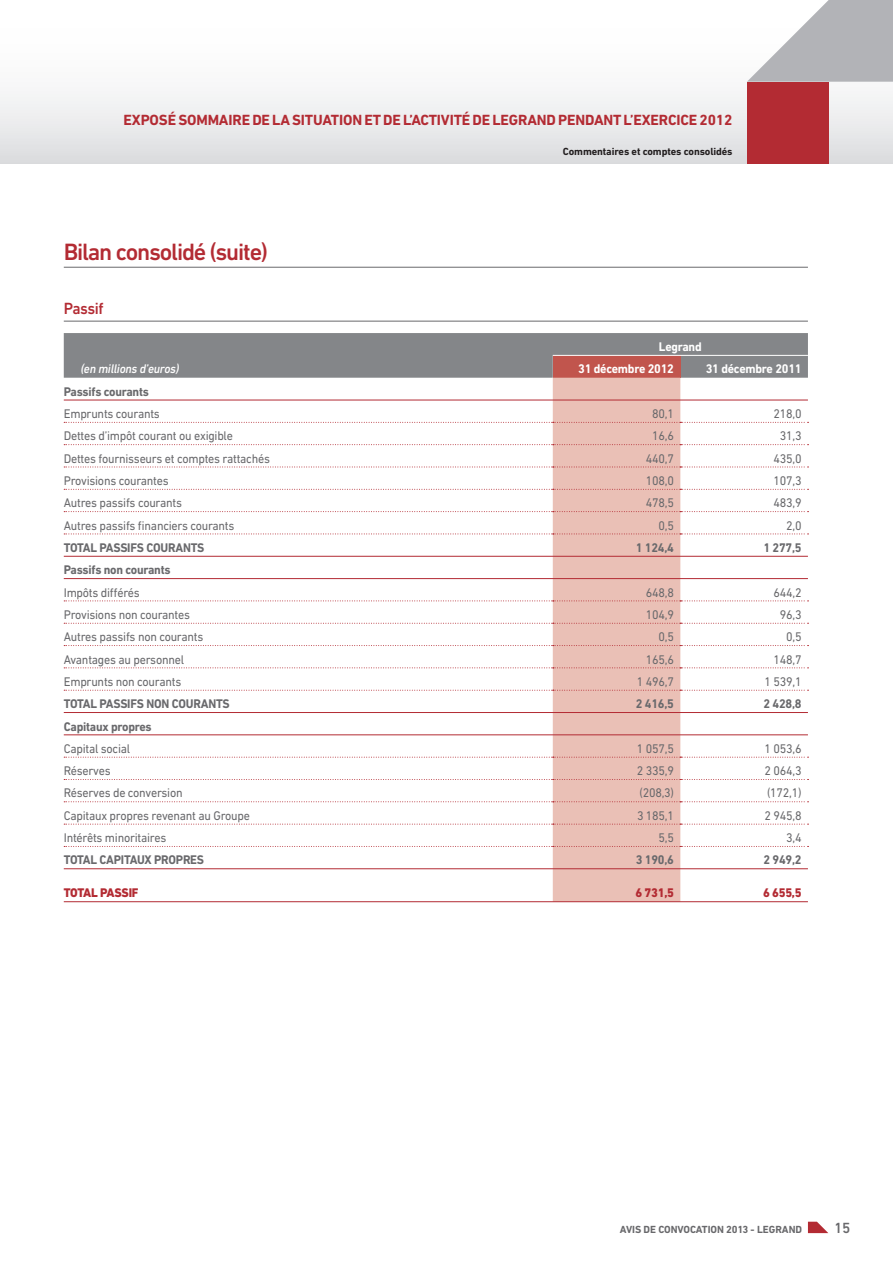
<style>
.page{position:relative;width:893px;height:1263px;background:#fff}
.page>*{position:absolute;margin:0;border:0;box-sizing:border-box;transform-origin:0 0}
.t1{font:500 24px "DIN Next LT Pro";letter-spacing:-.05em;color:#b32b33}
.t2{font:500 16.5px "DIN Next LT Pro";letter-spacing:-.03em;color:#b32b33;scale:.95 1}
.t3{font:700 15px "DIN Next LT Pro";letter-spacing:-.01em;color:#b32b33}
.t4{font:500 15px "DIN Next LT Pro";color:#69696c}
.t5{font:12.75px "DIN Next LT Pro";letter-spacing:-.02em;color:#69696c;scale:.95 1}
.t6{font:700 12.75px "DIN Next LT Pro";letter-spacing:-.02em;color:#69696c;scale:.95 1}
.t7{font:700 12.75px/22.4px "DIN Next LT Pro";letter-spacing:-.02em;color:#fff;scale:.95 1}
.t8{font:800 12.75px "DIN Next LT Pro";letter-spacing:-.02em;color:#b32b33;scale:.95 1}
.t9{font:italic 500 12.75px "DIN Next LT Pro";letter-spacing:-.02em;color:#fff;scale:.95 1}
.t10{font:700 10.5px "DIN Next LT Pro";letter-spacing:-.01em;color:#231f20}
.t11{font:700 10.5px "DIN Next LT Pro";letter-spacing:-.01em;color:#69696c}
</style>
<div class="page">
<svg style="left:808px;top:1222px;width:20px;height:11px"></svg>
<div style="left:0;top:0;width:893px;height:163px;background:linear-gradient(to bottom,#fff,#e2e3e5)"></div>
<div style="left:747px;top:82px;width:82px;height:81px;background:#b32b33"></div>
<svg style="left:747px;top:0;width:146px;height:82px"></svg>
<hr style="left:64px;top:267px;width:744px;height:1px;background:#69696c">
<hr style="left:64px;top:321px;width:744px;height:1px;background:#69696c">
<div style="left:64px;top:333px;width:744px;height:45px;background:#848689"></div>
<div style="left:553px;top:355px;width:127px;height:23px;background:#c1554d"></div>
<div style="left:553px;top:378px;width:127px;height:523px;background:#eac0b6"></div>
<hr style="left:553px;top:355px;width:255px;height:1px;background:#fff">
<hr style="left:64px;top:400px;width:744px;height:1px;background:#b32b33">
<hr style="left:64px;top:578px;width:744px;height:1px;background:#b32b33">
<hr style="left:64px;top:734px;width:744px;height:1px;background:#b32b33">
<svg style="left:64px;top:422px;width:744px;height:1px"></svg>
<svg style="left:64px;top:444px;width:744px;height:1px"></svg>
<svg style="left:64px;top:467px;width:744px;height:1px"></svg>
<svg style="left:64px;top:489px;width:744px;height:1px"></svg>
<svg style="left:64px;top:511px;width:744px;height:1px"></svg>
<svg style="left:64px;top:534px;width:744px;height:1px"></svg>
<svg style="left:64px;top:600px;width:744px;height:1px"></svg>
<svg style="left:64px;top:623px;width:744px;height:1px"></svg>
<svg style="left:64px;top:645px;width:744px;height:1px"></svg>
<svg style="left:64px;top:667px;width:744px;height:1px"></svg>
<svg style="left:64px;top:690px;width:744px;height:1px"></svg>
<svg style="left:64px;top:757px;width:744px;height:1px"></svg>
<svg style="left:64px;top:779px;width:744px;height:1px"></svg>
<svg style="left:64px;top:801px;width:744px;height:1px"></svg>
<svg style="left:64px;top:824px;width:744px;height:1px"></svg>
<svg style="left:64px;top:846px;width:744px;height:1px"></svg>
<hr style="left:64px;top:556px;width:744px;height:1px;background:#b32b33">
<hr style="left:64px;top:712px;width:744px;height:1px;background:#b32b33">
<hr style="left:64px;top:868px;width:744px;height:1px;background:#b32b33">
<hr style="left:64px;top:901px;width:744px;height:1px;background:#b32b33">
<p class="t3" style="left:124px;top:114px;width:610px">EXPOSÉ SOMMAIRE DE LA SITUATION ET DE L’ACTIVITÉ DE LEGRAND PENDANT L’EXERCICE 2012</p>
<p class="t10" style="left:563px;top:148px;width:171px">Commentaires et comptes consolidés</p>
<h1 class="t1" style="left:64px;top:244px;width:206px">Bilan consolidé (suite)</h1>
<p class="t2" style="left:64px;top:303px;width:43px">Passif</p>
<p class="t9" style="left:81px;top:365px;width:105px">(en millions d’euros)</p>
<p class="t7" style="left:578px;top:337px;width:132px;text-indent:81px">Legrand<br>31 décembre 2012</p>
<p class="t7" style="left:706px;top:359px;width:102px">31 décembre 2011</p>
<p class="t6" style="left:64px;top:387px;width:91px">Passifs courants</p>
<p class="t5" style="left:64px;top:409px;width:103px">Emprunts courants</p>
<p class="t5" style="left:652px;top:409px;width:24px">80,1</p>
<p class="t5" style="left:773px;top:409px;width:31px">218,0</p>
<p class="t5" style="left:64px;top:432px;width:180px">Dettes d’impôt courant ou exigible</p>
<p class="t5" style="left:652px;top:432px;width:24px">16,6</p>
<p class="t5" style="left:780px;top:432px;width:24px">31,3</p>
<p class="t5" style="left:64px;top:454px;width:219px">Dettes fournisseurs et comptes rattachés</p>
<p class="t5" style="left:646px;top:454px;width:31px">440,7</p>
<p class="t5" style="left:773px;top:454px;width:31px">435,0</p>
<p class="t5" style="left:64px;top:476px;width:112px">Provisions courantes</p>
<p class="t5" style="left:646px;top:476px;width:31px">108,0</p>
<p class="t5" style="left:773px;top:476px;width:31px">107,3</p>
<p class="t5" style="left:64px;top:499px;width:126px">Autres passifs courants</p>
<p class="t5" style="left:646px;top:499px;width:31px">478,5</p>
<p class="t5" style="left:773px;top:499px;width:31px">483,9</p>
<p class="t5" style="left:64px;top:521px;width:181px">Autres passifs financiers courants</p>
<p class="t5" style="left:659px;top:521px;width:18px">0,5</p>
<p class="t5" style="left:786px;top:521px;width:18px">2,0</p>
<p class="t6" style="left:64px;top:543px;width:150px">TOTAL PASSIFS COURANTS</p>
<p class="t6" style="left:636px;top:543px;width:42px">1 124,4</p>
<p class="t6" style="left:763px;top:543px;width:42px">1 277,5</p>
<p class="t6" style="left:64px;top:565px;width:114px">Passifs non courants</p>
<p class="t5" style="left:64px;top:588px;width:81px">Impôts différés</p>
<p class="t5" style="left:646px;top:588px;width:31px">648,8</p>
<p class="t5" style="left:773px;top:588px;width:31px">644,2</p>
<p class="t5" style="left:64px;top:610px;width:134px">Provisions non courantes</p>
<p class="t5" style="left:646px;top:610px;width:31px">104,9</p>
<p class="t5" style="left:780px;top:610px;width:24px">96,3</p>
<p class="t5" style="left:64px;top:632px;width:148px">Autres passifs non courants</p>
<p class="t5" style="left:659px;top:632px;width:18px">0,5</p>
<p class="t5" style="left:786px;top:632px;width:18px">0,5</p>
<p class="t5" style="left:64px;top:655px;width:128px">Avantages au personnel</p>
<p class="t5" style="left:646px;top:655px;width:31px">165,6</p>
<p class="t5" style="left:773px;top:655px;width:31px">148,7</p>
<p class="t5" style="left:64px;top:677px;width:125px">Emprunts non courants</p>
<p class="t5" style="left:637px;top:677px;width:41px">1 496,7</p>
<p class="t5" style="left:764px;top:677px;width:41px">1 539,1</p>
<p class="t6" style="left:64px;top:699px;width:176px">TOTAL PASSIFS NON COURANTS</p>
<p class="t6" style="left:636px;top:699px;width:42px">2 416,5</p>
<p class="t6" style="left:763px;top:699px;width:42px">2 428,8</p>
<p class="t6" style="left:64px;top:722px;width:94px">Capitaux propres</p>
<p class="t5" style="left:64px;top:744px;width:71px">Capital social</p>
<p class="t5" style="left:637px;top:744px;width:41px">1 057,5</p>
<p class="t5" style="left:764px;top:744px;width:41px">1 053,6</p>
<p class="t5" style="left:64px;top:766px;width:51px">Réserves</p>
<p class="t5" style="left:637px;top:766px;width:41px">2 335,9</p>
<p class="t5" style="left:764px;top:766px;width:41px">2 064,3</p>
<p class="t5" style="left:64px;top:789px;width:127px">Réserves de conversion</p>
<p class="t5" style="left:639px;top:789px;width:38px">(208,3)</p>
<p class="t5" style="left:767px;top:789px;width:38px">(172,1)</p>
<p class="t5" style="left:64px;top:811px;width:198px">Capitaux propres revenant au Groupe</p>
<p class="t5" style="left:637px;top:811px;width:41px">3 185,1</p>
<p class="t5" style="left:765px;top:811px;width:41px">2 945,8</p>
<p class="t5" style="left:64px;top:833px;width:109px">Intérêts minoritaires</p>
<p class="t5" style="left:659px;top:833px;width:18px">5,5</p>
<p class="t5" style="left:786px;top:833px;width:18px">3,4</p>
<p class="t6" style="left:64px;top:856px;width:149px">TOTAL CAPITAUX PROPRES</p>
<p class="t6" style="left:636px;top:856px;width:42px">3 190,6</p>
<p class="t6" style="left:763px;top:856px;width:42px">2 949,2</p>
<p class="t8" style="left:64px;top:888px;width:80px">TOTAL PASSIF</p>
<p class="t8" style="left:635px;top:888px;width:42px">6 731,5</p>
<p class="t8" style="left:763px;top:888px;width:42px">6 655,5</p>
<p class="t11" style="left:620px;top:1226px;width:184px">AVIS DE CONVOCATION 2013 - LEGRAND</p>
<p class="t4" style="left:834px;top:1223px;width:18px">15</p>
</div>
